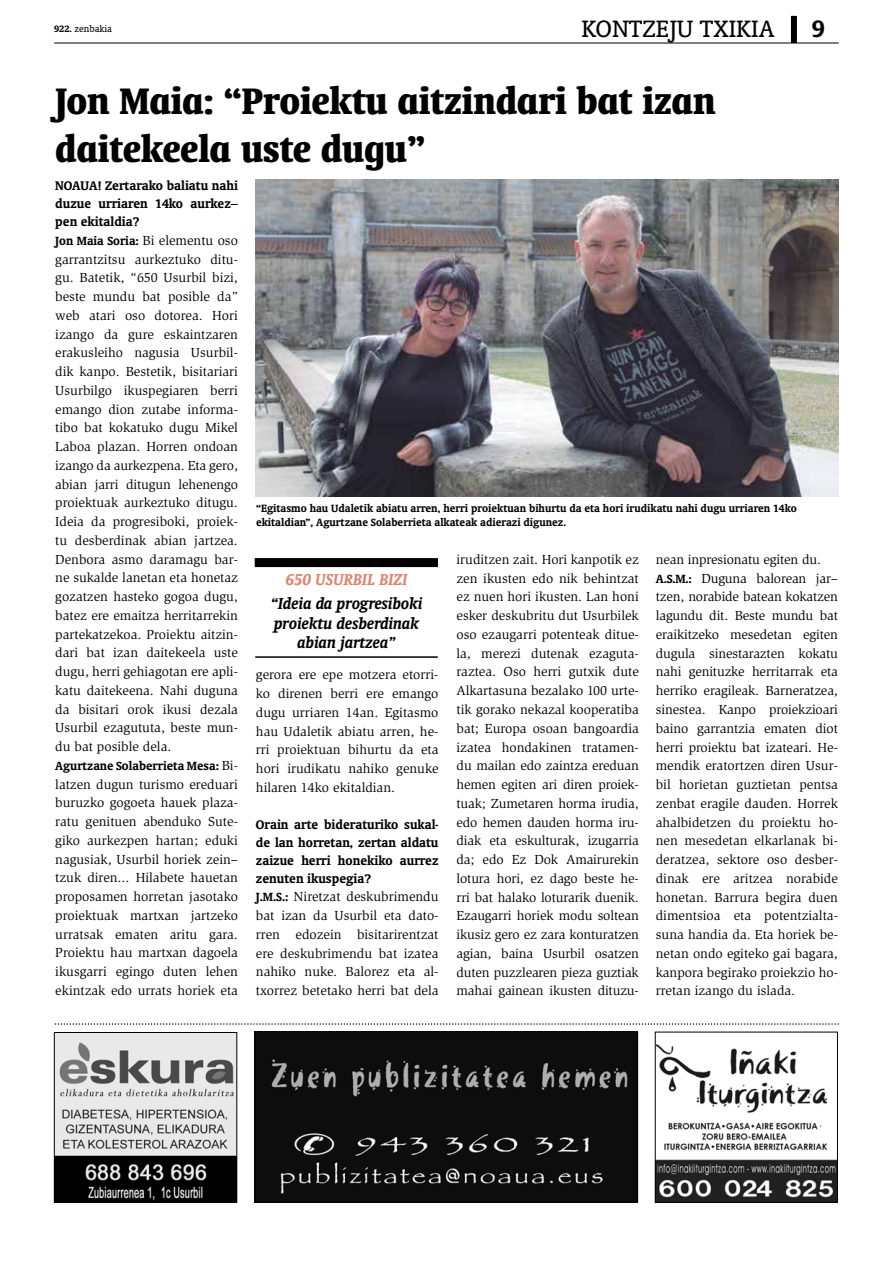
<style>
.page{position:relative;width:893px;height:1263px;background:#fff}
.page>*{position:absolute;margin:0;border:0;box-sizing:border-box;transform-origin:0 0}
.t1{font:700 condensed 42px/48px "Oranda BT";color:#000}
.t2{font:27px "Oranda BT";color:#000}
.t3{font:700 27px "Oranda BT";color:#000}
.t4{font:italic 700 18px/19.5px "Oranda BT";color:#000;text-align:center}
.t5{font:italic 700 18px "Oranda BT";color:#e18269}
.t6{font:700 14.25px/18px "Oranda BT";color:#000;text-align:justify}
.t7{font:13.5px/18.8px "Slimbach";color:#000;text-align:justify}
.t8{font:700 13.5px "Oranda BT";color:#000}
.t9{font:700 12px/14.4px "Oranda BT";color:#000}
.t10{font:10.5px "Oranda BT";color:#000}
.s1{font-weight:700}
.s2{font-family:"Slimbach";font-weight:400}
.s3{font-family:"Oranda BT";font-weight:700}
</style>
<div class="page">
<hr style="left:54px;top:43px;width:785px;height:1px;background:#000">
<div style="left:791px;top:16px;width:6px;height:27px;background:#000"></div>
<div style="left:255px;top:558px;width:183px;height:9px;background:#000"></div>
<hr style="left:255px;top:656px;width:183px;height:2px;background:#000">
<img style="left:256px;top:179px;width:582px;height:317px">
<svg style="left:55px;top:1023px;width:784px;height:2px"></svg>
<img style="left:657px;top:1044px;width:178px;height:156px">
<div style="left:655px;top:1032px;width:182px;height:170px;border:1px solid #000"></div>
<img style="left:56px;top:1034px;width:179px;height:166px">
<div style="left:54px;top:1032px;width:183px;height:170px;border:1px solid #000"></div>
<img style="left:257px;top:1034px;width:379px;height:166px">
<div style="left:255px;top:1032px;width:383px;height:170px;border:1px solid #000"></div>
<p class="t10" style="left:54px;top:23px;width:59px"><span class="s1">922.</span> zenbakia</p>
<h2 class="t2" style="left:656px;top:12px;width:119px">PIL-PILEAN</h2>
<h2 class="t3" style="left:812px;top:13px;width:15px">9</h2>
<h2 class="t2" style="left:582px;top:13px;width:194px">KONTZEJU TXIKIA</h2>
<h1 class="t1" style="left:56px;top:76px;width:661px">Jon Maia: “Proiektu aitzindari bat izan daitekeela uste dugu”</h1>
<p class="t6" style="left:55px;top:176px;width:184px">NOAUA! Zertarako baliatu nahi duzue urriaren 14ko aurkez– pen ekitaldia?</p>
<p class="t8" style="left:55px;top:233px;width:184px">Jon Maia Soria: <span class="s2">Bi elementu oso</span></p>
<p class="t7" style="left:55px;top:250px;width:184px">garrantzitsu aurkeztuko ditu&shy;gu. Batetik, “650 Usurbil bizi, beste mundu bat posible da” web atari oso dotorea. Hori izango da gure eskaintzaren erakusleiho nagusia Usurbil&shy;dik kanpo. Bestetik, bisitariari Usurbilgo ikuspegiaren berri emango dion zutabe informa&shy;tibo bat kokatuko dugu Mikel Laboa plazan. Horren ondoan izango da aurkezpena. Eta gero, abian jarri ditugun lehenengo proiektuak aurkeztuko ditugu.<br>Ideia da progresiboki, proiek&shy;tu desberdinak abian jartzea.<br>Denbora asmo daramagu bar&shy;ne sukalde lanetan eta honetaz gozatzen hasteko gogoa dugu, batez ere emaitza herritarrekin partekatzekoa. Proiektu aitzin&shy;dari bat izan daitekeela uste dugu, herri gehiagotan ere apli&shy;katu daitekeena. Nahi duguna da bisitari orok ikusi dezala Usurbil ezagututa, beste mun&shy;du bat posible dela.</p>
<p class="t8" style="left:55px;top:758px;width:184px">Agurtzane Solaberrieta Mesa: <span class="s2">Bi-</span></p>
<p class="t7" style="left:55px;top:775px;width:184px">latzen dugun turismo ereduari buruzko gogoeta hauek plaza&shy;ratu genituen abenduko Sute&shy;giko aurkezpen hartan; eduki nagusiak, Usurbil horiek zein– tzuk diren... Hilabete hauetan proposamen horretan jasotako proiektuak martxan jartzeko urratsak ematen aritu gara.<br>Proiektu hau martxan dagoela ikusgarri egingo duten lehen ekintzak edo urrats horiek eta</p>
<p class="t9" style="left:256px;top:501px;width:542px">“Egitasmo hau Udaletik abiatu arren, herri proiektuan bihurtu da eta hori irudikatu nahi dugu urriaren 14ko ekitaldian”, Agurtzane Solaberrieta alkateak adierazi digunez.</p>
<p class="t7" style="left:656px;top:550px;width:184px;text-align:left">nean inpresionatu egiten du.<br><span class="s3">A.S.M.:</span> Duguna balorean jar– tzen, norabide batean kokatzen lagundu dit. Beste mundu bat eraikitzeko mesedetan egiten dugula sinestarazten kokatu nahi genituzke herritarrak eta herriko eragileak. Barneratzea, sinestea. Kanpo proiekzioari baino garrantzia ematen diot herri proiektu bat izateari. He&shy;mendik eratortzen diren Usur&shy;bil horietan guztietan pentsa zenbat eragile dauden. Horrek ahalbidetzen du proiektu ho&shy;nen mesedetan elkarlanak bi&shy;deratzea, sektore oso desber&shy;dinak ere aritzea norabide honetan. Barrura begira duen dimentsioa eta potentzialta&shy;suna handia da. Eta horiek be&shy;netan ondo egiteko gai bagara, kanpora begirako proiekzio ho&shy;rretan izango du islada.</p>
<p class="t7" style="left:456px;top:550px;width:184px">iruditzen zait. Hori kanpotik ez zen ikusten edo nik behintzat ez nuen hori ikusten. Lan honi esker deskubritu dut Usurbilek oso ezaugarri potenteak ditue&shy;la, merezi dutenak ezaguta&shy;raztea. Oso herri gutxik dute Alkartasuna bezalako 100 urte&shy;tik gorako nekazal kooperatiba bat; Europa osoan bangoardia izatea hondakinen tratamen&shy;du mailan edo zaintza ereduan hemen egiten ari diren proiek&shy;tuak; Zumetaren horma irudia, edo hemen dauden horma iru&shy;diak eta eskulturak, izugarria da; edo Ez Dok Amairurekin lotura hori, ez dago beste he&shy;rri bat halako loturarik duenik.<br>Ezaugarri horiek modu soltean ikusiz gero ez zara konturatzen agian, baina Usurbil osatzen duten puzzlearen pieza guztiak mahai gainean ikusten dituzu-</p>
<h3 class="t5" style="left:286px;top:569px;width:124px">650 USURBIL BIZI</h3>
<h3 class="t4" style="left:271px;top:593px;width:153px">“Ideia da progresiboki proiektu desberdinak abian jartzea”</h3>
<p class="t7" style="left:256px;top:665px;width:184px">gerora ere epe motzera etorri&shy;ko direnen berri ere emango dugu urriaren 14an. Egitasmo hau Udaletik abiatu arren, he&shy;rri proiektuan bihurtu da eta hori irudikatu nahiko genuke hilaren 14ko ekitaldian.</p>
<p class="t6" style="left:256px;top:815px;width:184px">Orain arte bideraturiko sukal&shy;de lan horretan, zertan aldatu zaizue herri honekiko aurrez zenuten ikuspegia?</p>
<p class="t7" style="left:256px;top:887px;width:184px"><span class="s3">J.M.S.:</span> Niretzat deskubrimendu bat izan da Usurbil eta dato&shy;rren edozein bisitarirentzat ere deskubrimendu bat izatea nahiko nuke. Balorez eta al&shy;txorrez betetako herri bat dela</p>
</div>
